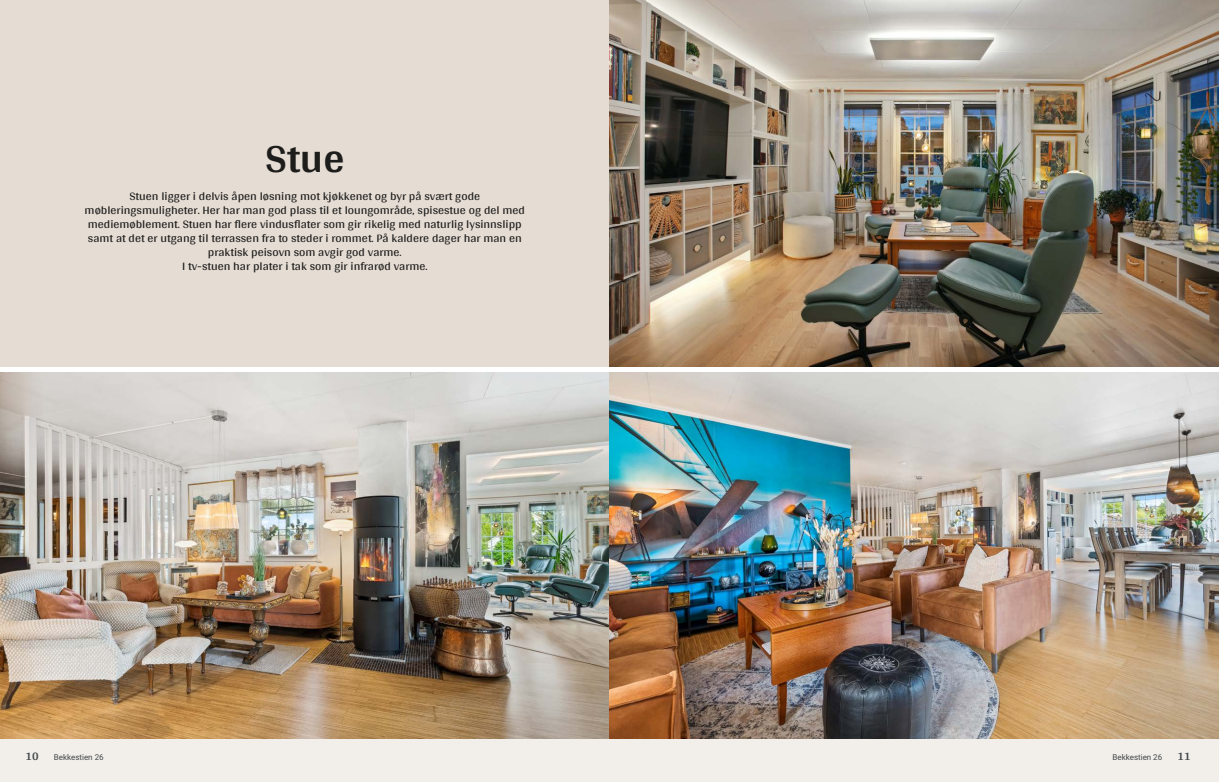
<style>
.page{position:relative;width:1219px;height:782px;background:#fff}
.page>*{position:absolute;margin:0;border:0;box-sizing:border-box;transform-origin:0 0}
.t1{font:700 42px "Arya";color:#1d1d1b}
.t2{font:12px/14px "Arya";color:#1d1d1b;text-align:center}
.t3{font:700 12px "Arya";color:#414749}
.t4{font:8px "Roboto";color:#414749}
</style>
<div class="page">
<img style="left:0;top:372px;width:609px;height:367px">
<div style="left:0;top:739px;width:612px;height:42px;background:#f2eeea"></div>
<div style="left:0;top:0;width:612px;height:367px;background:#e5dcd4"></div>
<img style="left:609px;top:0;width:610px;height:367px">
<img style="left:609px;top:372px;width:610px;height:367px">
<div style="left:607px;top:739px;width:612px;height:42px;background:#f2eeea"></div>
<h1 class="t1" style="left:265px;top:133px;width:81px">Stue</h1>
<p class="t2" style="left:85px;top:189px;width:442px">Stuen ligger i delvis åpen løsning mot kjøkkenet og byr på svært gode møbleringsmuligheter. Her har man god plass til et loungområde, spisestue og del med mediemøblement. Stuen har flere vindusflater som gir rikelig med naturlig lysinnslipp samt at det er utgang til terrassen fra to steder i rommet. På kaldere dager har man en praktisk peisovn som avgir god varme.<br>I tv-stuen har plater i tak som gir infrarød varme.</p>
<p class="t3" style="left:26px;top:749px;width:15px">10</p>
<p class="t4" style="left:54px;top:751px;width:51px">Bekkestien 26</p>
<p class="t4" style="left:1112px;top:751px;width:51px">Bekkestien 26</p>
<p class="t3" style="left:1177px;top:749px;width:15px">11</p>
</div>
